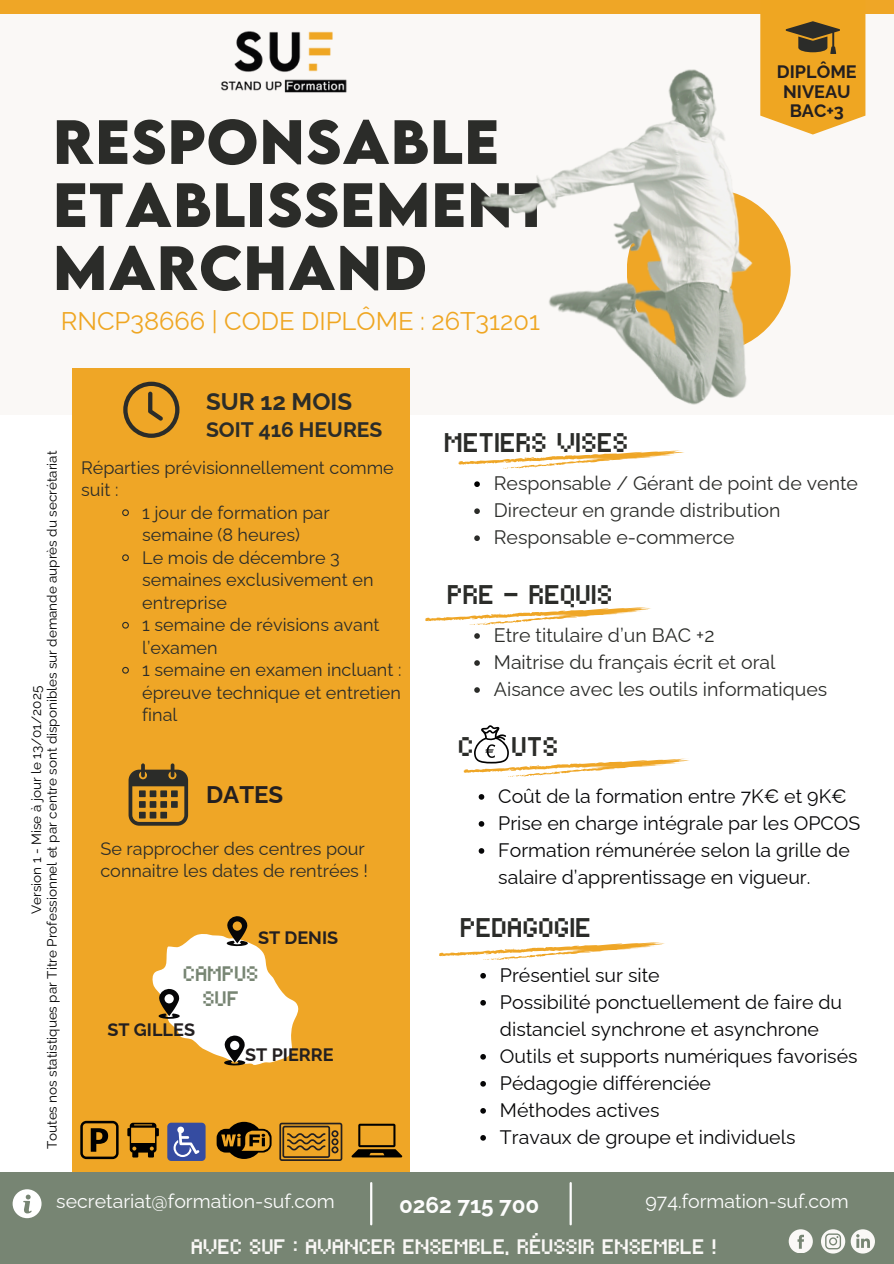
<style>
.page{position:relative;width:894px;height:1264px;background:#fff}
.page>*{position:absolute;margin:0;border:0;box-sizing:border-box;transform-origin:0 0}
.t1{font:700 55.5px/63px "LEMONMILK";letter-spacing:.02em;color:#2b2c29}
.t2{font:27px "Cristik";color:#2b2c29}
.t3{font:25.5px "Raleway";color:#efa622}
.t4{font:700 24px "Raleway";color:#2b2c29}
.t5{font:700 24px "Raleway";color:#231f20}
.t6{font:700 22.5px "Raleway";color:#fdfdfd}
.t7{font:21px "Cristik";color:#faf8f6}
.t8{font:700 21px "Raleway";color:#2b2c29}
.t9{font:21px "Cristik";color:#778573}
.t10{font:19.5px/27px "Raleway";color:#060607}
.t11{font:19.5px "Raleway";color:#2b2c29}
.t12{font:19.5px "Raleway";color:#fdfdfd}
.t13{font:18px/22.5px "Raleway";color:#2b2c29}
.t14{font:700 18px/19.2px "Raleway";color:#231f20;text-align:center}
.t15{font:13.5px "Raleway";color:#000}
</style>
<div class="page">
<div style="left:0;top:14px;width:893px;height:401px;background:#faf8f6"></div>
<div style="left:0;top:0;width:893px;height:14px;background:#efa626"></div>
<div style="left:73px;top:368px;width:337px;height:806px;background:#efa626"></div>
<div style="left:0;top:1172px;width:893px;height:91px;background:#778573"></div>
<hr style="left:370px;top:1183px;width:2px;height:41px;background:#fdfdfd">
<hr style="left:569px;top:1183px;width:2px;height:41px;background:#fdfdfd">
<svg style="left:123px;top:382px;width:56px;height:56px"></svg>
<svg style="left:128px;top:763px;width:60px;height:62px"></svg>
<div style="left:150px;top:811px;width:6px;height:7px;background:#2b2c29"></div>
<div style="left:160px;top:790px;width:7px;height:7px;background:#2b2c29"></div>
<div style="left:160px;top:801px;width:7px;height:6px;background:#2b2c29"></div>
<div style="left:160px;top:811px;width:7px;height:7px;background:#2b2c29"></div>
<div style="left:171px;top:790px;width:7px;height:7px;background:#2b2c29"></div>
<div style="left:171px;top:801px;width:7px;height:6px;background:#2b2c29"></div>
<svg style="left:80px;top:1120px;width:38px;height:39px"></svg>
<svg style="left:127px;top:1122px;width:32px;height:35px"></svg>
<div style="left:167px;top:1122px;width:38px;height:38px;background:#354ca1;border-radius:4px"></div>
<svg style="left:173px;top:1126px;width:26px;height:30px"></svg>
<svg style="left:216px;top:1121px;width:55px;height:37px"></svg>
<svg style="left:279px;top:1122px;width:63px;height:38px"></svg>
<svg style="left:351px;top:1123px;width:51px;height:34px"></svg>
<img style="left:221px;top:31px;width:68px;height:62px">
<svg style="left:13px;top:1189px;width:29px;height:29px"></svg>
<svg style="left:463px;top:738px;width:226px;height:39px"></svg>
<svg style="left:439px;top:942px;width:226px;height:18px"></svg>
<svg style="left:788px;top:1229px;width:24px;height:23px"></svg>
<svg style="left:821px;top:1229px;width:53px;height:24px"></svg>
<svg style="left:152px;top:916px;width:147px;height:149px"></svg>
<img style="left:289px;top:14px;width:577px;height:724px">
<svg style="left:122px;top:509px;width:7px;height:8px"></svg>
<svg style="left:122px;top:554px;width:7px;height:8px"></svg>
<svg style="left:122px;top:621px;width:7px;height:8px"></svg>
<svg style="left:122px;top:666px;width:7px;height:8px"></svg>
<svg style="left:474px;top:481px;width:5px;height:6px"></svg>
<svg style="left:474px;top:508px;width:5px;height:6px"></svg>
<svg style="left:474px;top:535px;width:5px;height:6px"></svg>
<svg style="left:478px;top:794px;width:6px;height:5px"></svg>
<svg style="left:478px;top:821px;width:6px;height:5px"></svg>
<svg style="left:478px;top:848px;width:6px;height:5px"></svg>
<svg style="left:480px;top:973px;width:6px;height:5px"></svg>
<svg style="left:480px;top:1000px;width:6px;height:5px"></svg>
<svg style="left:480px;top:1054px;width:6px;height:5px"></svg>
<svg style="left:480px;top:1081px;width:6px;height:5px"></svg>
<svg style="left:480px;top:1108px;width:6px;height:5px"></svg>
<svg style="left:480px;top:1135px;width:6px;height:5px"></svg>
<p class="t1" style="left:53px;top:109px;width:497px">RESPONSABLE<br>ETABLISSEMENT<br>MARCHAND</p>
<p class="t3" style="left:61px;top:306px;width:480px">RNCP38666 | CODE DIPLÔME : 26T31201</p>
<p class="t14" style="left:776px;top:62px;width:81px">DIPLÔME<br>NIVEAU<br>BAC+3</p>
<h5 class="t15" style="left:44px;top:1149px;width:700px;rotate:-90deg">Toutes nos statistiques par Titre Professionnel et par centre sont disponibles sur demande auprès du secrétariat</h5>
<p class="t15" style="left:28px;top:914px;width:229px;rotate:-90deg">Version 1 - Mise à jour le 13/01/2025</p>
<p class="t4" style="left:206px;top:387px;width:148px">SUR 12 MOIS</p>
<p class="t8" style="left:206px;top:417px;width:178px">SOIT 416 HEURES</p>
<h2 class="t13" style="left:81px;top:456px;width:314px">Réparties prévisionnellement comme suit :</h2>
<p class="t13" style="left:142px;top:501px;width:189px">1 jour de formation par semaine (8 heures)</p>
<p class="t13" style="left:142px;top:546px;width:233px">Le mois de décembre 3 semaines exclusivement en entreprise</p>
<p class="t13" style="left:142px;top:614px;width:239px">1 semaine de révisions avant l’examen</p>
<p class="t13" style="left:142px;top:659px;width:260px;text-align:justify">1 semaine en examen incluant : épreuve technique et entretien final</p>
<p class="t5" style="left:206px;top:780px;width:79px">DATES</p>
<p class="t13" style="left:100px;top:837px;width:269px">Se rapprocher des centres pour connaitre les dates de rentrées !</p>
<p class="t14" style="left:258px;top:928px;width:82px">ST DENIS</p>
<p class="t9" style="left:183px;top:961px;width:77px">CAMPUS</p>
<p class="t9" style="left:202px;top:986px;width:38px">SUF</p>
<p class="t14" style="left:107px;top:1019px;width:89px">ST GILLES</p>
<p class="t14" style="left:245px;top:1044px;width:90px">ST PIERRE</p>
<p class="t2" style="left:443px;top:426px;width:186px">METIERS VISES</p>
<p class="t11" style="left:493px;top:472px;width:365px">Responsable / Gérant de point de vente</p>
<p class="t11" style="left:493px;top:499px;width:288px">Directeur en grande distribution</p>
<p class="t11" style="left:493px;top:526px;width:242px">Responsable e-commerce</p>
<h1 class="t2" style="left:446px;top:578px;width:167px">PRE - REQUIS</h1>
<p class="t11" style="left:493px;top:624px;width:222px">Etre titulaire d’un BAC +2</p>
<p class="t11" style="left:493px;top:651px;width:283px">Maitrise du français écrit et oral</p>
<p class="t11" style="left:493px;top:678px;width:335px">Aisance avec les outils informatiques</p>
<p class="t2" style="left:457px;top:731px;width:17px">C</p>
<p class="t2" style="left:511px;top:731px;width:48px">UTS</p>
<p class="t10" style="left:498px;top:782px;width:350px">Coût de la formation entre 7K€ et 9K€</p>
<p class="t10" style="left:498px;top:809px;width:363px">Prise en charge intégrale par les OPCOS</p>
<h6 class="t10" style="left:498px;top:836px;width:353px">Formation rémunérée selon la grille de salaire d’apprentissage en vigueur.</h6>
<p class="t2" style="left:459px;top:911px;width:133px">PEDAGOGIE</p>
<p class="t10" style="left:500px;top:961px;width:161px">Présentiel sur site</p>
<p class="t10" style="left:500px;top:988px;width:343px">Possibilité ponctuellement de faire du distanciel synchrone et asynchrone</p>
<p class="t10" style="left:500px;top:1042px;width:359px">Outils et supports numériques favorisés</p>
<p class="t10" style="left:500px;top:1069px;width:212px">Pédagogie différenciée</p>
<p class="t10" style="left:500px;top:1096px;width:161px">Méthodes actives</p>
<p class="t10" style="left:500px;top:1123px;width:297px">Travaux de groupe et individuels</p>
<p class="t12" style="left:56px;top:1189px;width:280px">secretariat@formation-suf.com</p>
<p class="t6" style="left:399px;top:1191px;width:142px">0262 715 700</p>
<p class="t12" style="left:645px;top:1189px;width:204px">974.formation-suf.com</p>
<p class="t7" style="left:191px;top:1234px;width:527px">AVEC SUF : AVANCER ENSEMBLE, RÉUSSIR ENSEMBLE !</p>
</div>
